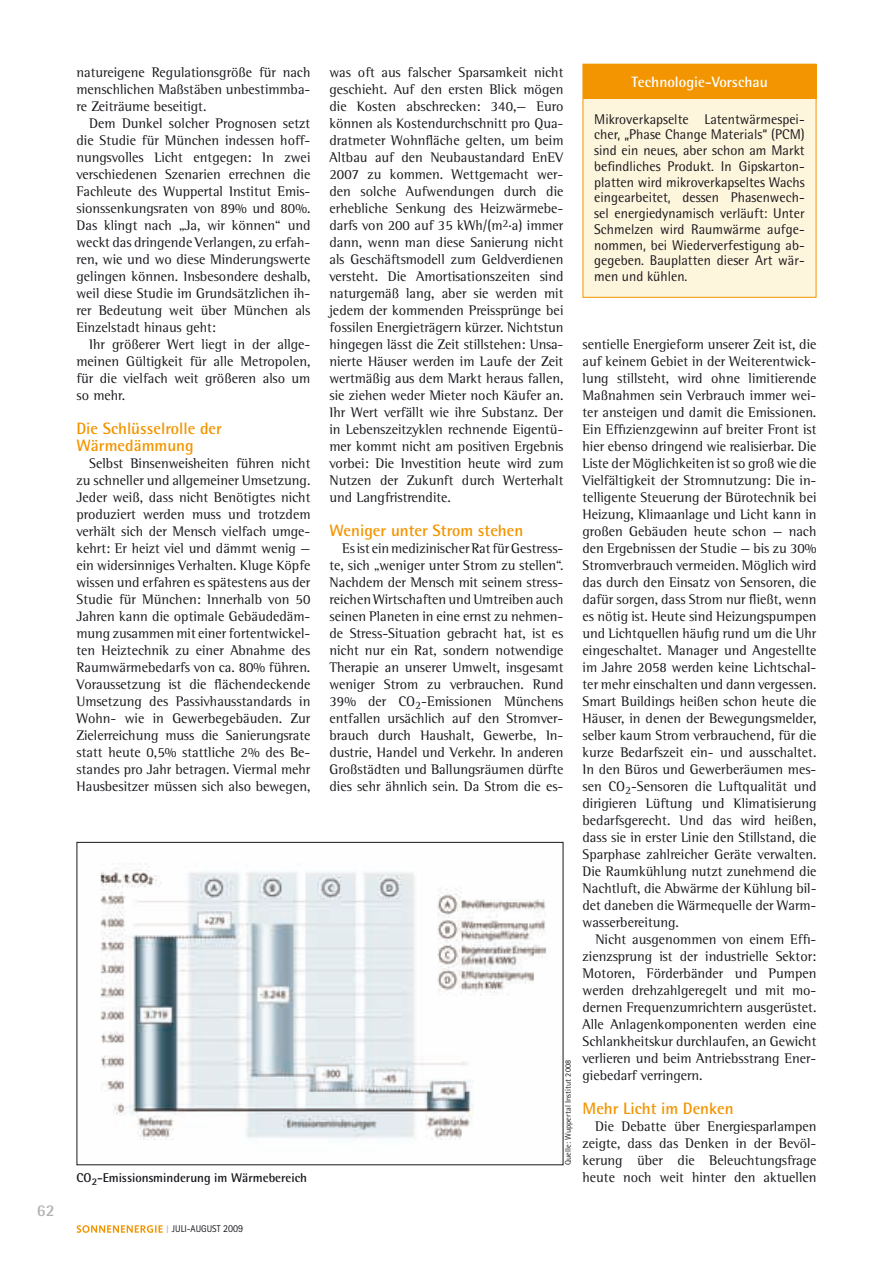
<style>
.page{position:relative;width:893px;height:1263px;background:#fff}
.page>*{position:absolute;margin:0;border:0;box-sizing:border-box;transform-origin:0 0}
.t1{font:700 16.5px/17px "Rotis Semi Sans Std";color:#f39500}
.t2{font:700 16.5px "Rotis Semi Sans Std";color:#b1b3b4}
.t3{font:700 15px "Rotis Semi Sans Std";color:#fff}
.t4{font:14.25px/17px "Rotis Semi Serif Std";color:#1a171c;text-align:justify}
.t5{font:14.1px/15.8px "Rotis Semi Sans Std";color:#1a171c;text-align:justify}
.t6{font:700 12.75px "Rotis Semi Sans Std";color:#1a171c}
.t7{font:9.75px "Rotis Sans Serif Std";color:#1a171c;scale:.95 1}
.t8{font:8.25px "Rotis Semi Sans Std";letter-spacing:.01em;color:#1a171c}
.s1{font-size:10.8px;color:#b1b3b4}
.s2{font-size:10.65px}
</style>
<div class="page">
<svg style="left:77px;top:1225px;width:86px;height:8px"></svg>
<img style="left:100px;top:863px;width:447px;height:277px">
<div style="left:77px;top:842px;width:486px;height:323px;border:1px solid #1a171c"></div>
<div style="left:583px;top:64px;width:233px;height:234px;background:#fef5dd;border:1px solid #f39500"></div>
<div style="left:583px;top:64px;width:233px;height:34px;background:#f39500"></div>
<p class="t2" style="left:37px;top:1200px;width:19px">62</p>
<p class="t4" style="left:77px;top:63px;width:235px">natureigene Regulationsgröße für nach menschlichen Maßstäben unbestimmba&shy;re Zeiträume beseitigt.</p>
<p class="t4" style="left:77px;top:114px;width:235px;text-indent:13px">Dem Dunkel solcher Prognosen setzt die Studie für München indessen hoff&shy;nungsvolles Licht entgegen: In zwei verschiedenen Szenarien errechnen die Fachleute des Wuppertal Institut Emis&shy;sionssenkungsraten von 89% und 80%.<br>Das klingt nach „Ja, wir können“ und weckt das dringende Verlangen, zu erfah&shy;ren, wie und wo diese Minderungswerte gelingen können. Insbesondere deshalb, weil diese Studie im Grundsätzlichen ih&shy;rer Bedeutung weit über München als Einzelstadt hinaus geht:</p>
<p class="t4" style="left:77px;top:335px;width:235px;text-indent:13px">Ihr größerer Wert liegt in der allge&shy;meinen Gültigkeit für alle Metropolen, für die vielfach weit größeren also um so mehr.</p>
<p class="t1" style="left:77px;top:419px;width:147px">Die Schlüsselrolle der<br>Wärmedämmung</p>
<p class="t4" style="left:77px;top:454px;width:235px;text-indent:13px">Selbst Binsenweisheiten führen nicht zu schneller und allgemeiner Umsetzung.<br>Jeder weiß, dass nicht Benötigtes nicht produziert werden muss und trotzdem verhält sich der Mensch vielfach umge&shy;kehrt: Er heizt viel und dämmt wenig — ein widersinniges Verhalten. Kluge Köpfe wissen und erfahren es spätestens aus der Studie für München: Innerhalb von 50<br>Jahren kann die optimale Gebäudedäm&shy;mung zusammen mit einer fortentwickel&shy;ten Heiztechnik zu einer Abnahme des Raumwärmebedarfs von ca. 80% führen.<br>Voraussetzung ist die flächendeckende Umsetzung des Passivhausstandards in Wohn- wie in Gewerbegebäuden. Zur Zielerreichung muss die Sanierungsrate statt heute 0,5% stattliche 2% des Be&shy;standes pro Jahr betragen. Viermal mehr Hausbesitzer müssen sich also bewegen,</p>
<p class="t4" style="left:330px;top:63px;width:235px">was oft aus falscher Sparsamkeit nicht geschieht. Auf den ersten Blick mögen die Kosten abschrecken: 340,— Euro können als Kostendurchschnitt pro Qua&shy;dratmeter Wohnfläche gelten, um beim Altbau auf den Neubaustandard EnEV 2007 zu kommen. Wettgemacht wer&shy;den solche Aufwendungen durch die erhebliche Senkung des Heizwärmebe&shy;darfs von 200 auf 35 kWh/(m<sup>2</sup>.a) immer dann, wenn man diese Sanierung nicht als Geschäftsmodell zum Geldverdienen versteht. Die Amortisationszeiten sind naturgemäß lang, aber sie werden mit jedem der kommenden Preissprünge bei fossilen Energieträgern kürzer. Nichtstun hingegen lässt die Zeit stillstehen: Unsa&shy;nierte Häuser werden im Laufe der Zeit wertmäßig aus dem Markt heraus fallen, sie ziehen weder Mieter noch Käufer an.<br>Ihr Wert verfällt wie ihre Substanz. Der in Lebenszeitzyklen rechnende Eigentü&shy;mer kommt nicht am positiven Ergebnis vorbei: Die Investition heute wird zum Nutzen der Zukunft durch Werterhalt und Langfristrendite.</p>
<p class="t1" style="left:330px;top:521px;width:195px">Weniger unter Strom stehen</p>
<p class="t4" style="left:330px;top:539px;width:235px;text-indent:13px">Es ist ein medizinischer Rat für Gestress&shy;te, sich „weniger unter Strom zu stellen“.<br>Nachdem der Mensch mit seinem stress&shy;reichen Wirtschaften und Umtreiben auch seinen Planeten in eine ernst zu nehmen&shy;de Stress-Situation gebracht hat, ist es nicht nur ein Rat, sondern notwendige Therapie an unserer Umwelt, insgesamt weniger Strom zu verbrauchen. Rund 39% der CO<sub>2</sub>-Emissionen Münchens entfallen ursächlich auf den Stromver&shy;brauch durch Haushalt, Gewerbe, In&shy;dustrie, Handel und Verkehr. In anderen Großstädten und Ballungsräumen dürfte dies sehr ähnlich sein. Da Strom die es-</p>
<p class="t8" style="left:563px;top:1165px;width:107px;rotate:-90deg">Quelle: Wuppertal Institut 2008</p>
<p class="t3" style="left:632px;top:72px;width:138px">Technologie-Vorschau</p>
<p class="t5" style="left:594px;top:111px;width:212px">Mikroverkapselte Latentwärmespei&shy;cher, „Phase Change Materials“ (PCM) sind ein neues, aber schon am Markt befindliches Produkt. In Gipskarton&shy;platten wird mikroverkapseltes Wachs eingearbeitet, dessen Phasenwech&shy;sel energiedynamisch verläuft: Unter Schmelzen wird Raumwärme aufge&shy;nommen, bei Wiederverfestigung ab&shy;gegeben. Bauplatten dieser Art wär&shy;men und kühlen.</p>
<p class="t4" style="left:583px;top:335px;width:235px">sentielle Energieform unserer Zeit ist, die auf keinem Gebiet in der Weiterentwick&shy;lung stillsteht, wird ohne limitierende Maßnahmen sein Verbrauch immer wei&shy;ter ansteigen und damit die Emissionen.<br>Ein Effizienzgewinn auf breiter Front ist hier ebenso dringend wie realisierbar. Die Liste der Möglichkeiten ist so groß wie die Vielfältigkeit der Stromnutzung: Die in&shy;telligente Steuerung der Bürotechnik bei Heizung, Klimaanlage und Licht kann in großen Gebäuden heute schon — nach den Ergebnissen der Studie — bis zu 30% Stromverbrauch vermeiden. Möglich wird das durch den Einsatz von Sensoren, die dafür sorgen, dass Strom nur fließt, wenn es nötig ist. Heute sind Heizungspumpen und Lichtquellen häufig rund um die Uhr eingeschaltet. Manager und Angestellte im Jahre 2058 werden keine Lichtschal&shy;ter mehr einschalten und dann vergessen.<br>Smart Buildings heißen schon heute die Häuser, in denen der Bewegungsmelder, selber kaum Strom verbrauchend, für die kurze Bedarfszeit ein- und ausschaltet.<br>In den Büros und Gewerberäumen mes&shy;sen CO<sub>2</sub>-Sensoren die Luftqualität und dirigieren Lüftung und Klimatisierung bedarfsgerecht. Und das wird heißen, dass sie in erster Linie den Stillstand, die Sparphase zahlreicher Geräte verwalten.<br>Die Raumkühlung nutzt zunehmend die Nachtluft, die Abwärme der Kühlung bil&shy;det daneben die Wärmequelle der Warm&shy;wasserbereitung.</p>
<p class="t4" style="left:583px;top:931px;width:235px;text-indent:13px">Nicht ausgenommen von einem Effi&shy;zienzsprung ist der industrielle Sektor:<br>Motoren, Förderbänder und Pumpen werden drehzahlgeregelt und mit mo&shy;dernen Frequenzumrichtern ausgerüstet.<br>Alle Anlagenkomponenten werden eine Schlankheitskur durchlaufen, an Gewicht verlieren und beim Antriebsstrang Ener&shy;giebedarf verringern.</p>
<p class="t1" style="left:583px;top:1100px;width:153px">Mehr Licht im Denken</p>
<p class="t4" style="left:583px;top:1118px;width:235px;text-indent:13px">Die Debatte über Energiesparlampen zeigte, dass das Denken in der Bevöl&shy;kerung über die Beleuchtungsfrage</p>
<p class="t6" style="left:77px;top:1170px;width:232px">CO<sub>2</sub>-Emissionsminderung im Wärmebereich</p>
<p class="t4" style="left:583px;top:1169px;width:235px">heute noch weit hinter den aktuellen</p>
<p class="t7" style="left:166px;top:1223px;width:83px"><span class="s1">I</span> JULI-AUGUST <span class="s2">2009</span></p>
</div>
